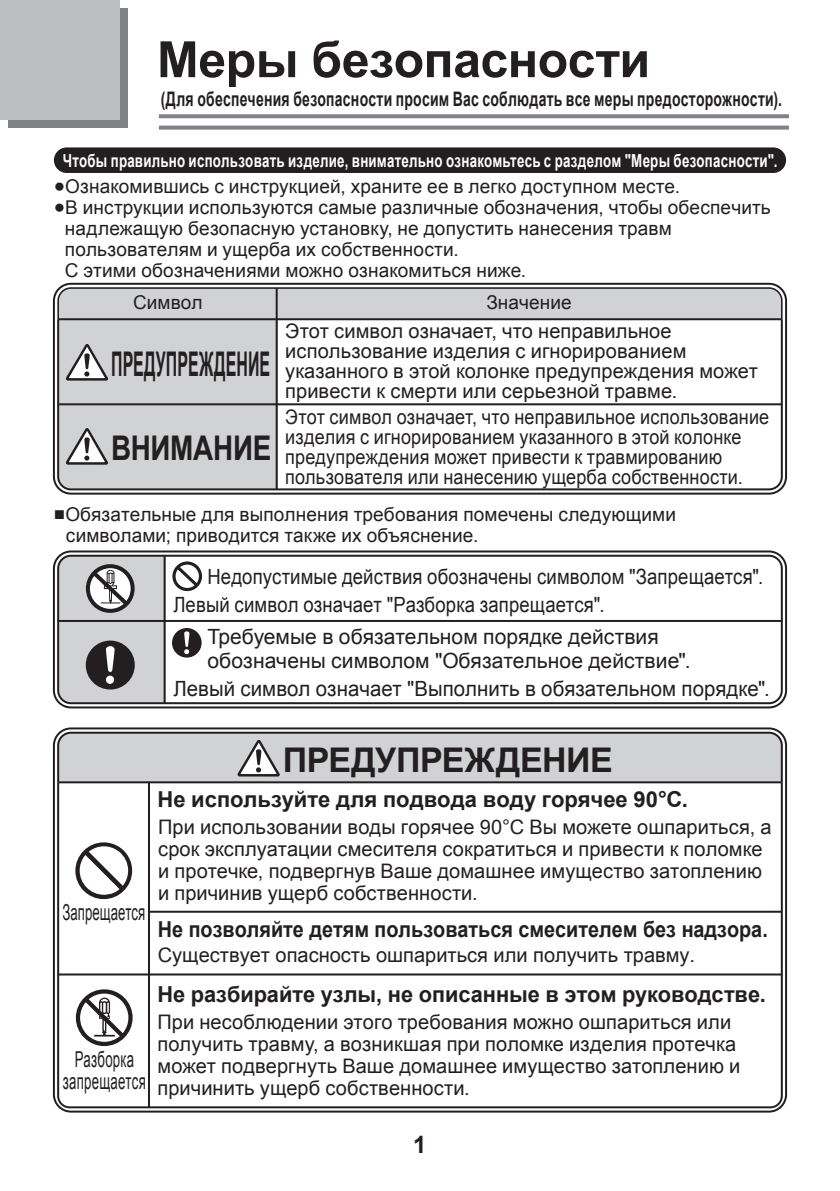
<style>
.page{position:relative;width:840px;height:1191px;background:#fff}
.page>*{position:absolute;margin:0;border:0;box-sizing:border-box;transform-origin:0 0}
.t1{font:700 50px "Arial";letter-spacing:-.01em;color:#231f20}
.t2{font:700 34px "Arial";letter-spacing:-.005em;color:#231f20;scale:.47 1}
.t3{font:700 34px "Arial";letter-spacing:-.005em;color:#231f20}
.t4{font:700 34px "Arial";letter-spacing:-.005em;color:#231f20;scale:.82 1}
.t5{font:700 24px "Arial";color:#231f20}
.t6{font:700 22px "Arial";color:#231f20}
.t7{font:700 22px "Arial";color:#231f20;scale:.9 1}
.t8{font:22px/22px "Arial";letter-spacing:.015em;color:#231f20;text-align:center;scale:.6 1}
.t9{font:21px/24px "Arial";letter-spacing:.005em;color:#231f20}
.t10{font:21px "Arial";letter-spacing:.005em;color:#231f20;scale:.88 1}
.t11{font:20px/22px "Arial";letter-spacing:.005em;color:#231f20}
.t12{font:20px/20px "Arial";letter-spacing:.005em;color:#231f20;scale:.9 1}
.t13{font:700 20px "Arial";letter-spacing:.015em;color:#231f20;scale:.7 1}
.t14{font:19px/21px "Arial";letter-spacing:.005em;color:#231f20}
.t15{font:700 18px "Arial";letter-spacing:.015em;color:#fff;scale:.74 1}
.s1{font-weight:700}
</style>
<div class="page">
<div style="left:53px;top:727px;width:733px;height:385px;border:2px solid #231f20;border-radius:17px"></div>
<svg style="left:56px;top:784px;width:727px;height:325px"></svg>
<hr style="left:149px;top:910px;width:632px;height:2px;background:#231f20">
<hr style="left:148px;top:782px;width:2px;height:325px;background:#231f20">
<svg style="left:75px;top:842px;width:57px;height:57px"></svg>
<div style="left:53px;top:283px;width:733px;height:211px;border:2px solid #231f20;border-radius:17px"></div>
<svg style="left:57px;top:286px;width:726px;height:31px;background:#c9c9cb"></svg>
<svg style="left:56px;top:317px;width:727px;height:174px"></svg>
<hr style="left:58px;top:318px;width:723px;height:2px;background:#231f20">
<hr style="left:58px;top:403px;width:723px;height:2px;background:#231f20">
<hr style="left:275px;top:288px;width:2px;height:201px;background:#231f20">
<div style="left:53px;top:550px;width:733px;height:158px;border:2px solid #231f20;border-radius:17px"></div>
<div style="left:57px;top:555px;width:725px;height:149px;border:2px solid #231f20;border-radius:13px"></div>
<hr style="left:58px;top:620px;width:723px;height:2px;background:#231f20">
<svg style="left:66px;top:344px;width:42px;height:37px"></svg>
<svg style="left:66px;top:428px;width:42px;height:37px"></svg>
<svg style="left:56px;top:730px;width:727px;height:54px;background:#c4c4c6"></svg>
<svg style="left:76px;top:989px;width:56px;height:57px"></svg>
<hr style="left:58px;top:973px;width:723px;height:2px;background:#231f20">
<div style="left:54px;top:147px;width:731px;height:26px;background:#231f20;border-radius:13px"></div>
<svg style="left:172px;top:561px;width:30px;height:30px"></svg>
<svg style="left:58px;top:556px;width:108px;height:147px;background:#aeaeaf"></svg>
<div style="left:172px;top:628px;width:29px;height:29px;background:#231f20;border-radius:50%"></div>
<svg style="left:184px;top:631px;width:5px;height:23px"></svg>
<div style="left:9px;top:9px;width:119px;height:119px;background:#808285"></div>
<div style="left:0;top:0;width:119px;height:119px;background:#bcbdc0"></div>
<svg style="left:159px;top:114px;width:629px;height:4px;background:#888a8c"></svg>
<svg style="left:159px;top:126px;width:629px;height:4px;background:#8c8e90"></svg>
<h1 class="t1" style="left:157px;top:26px;width:494px">Меры безопасности</h1>
<p class="t13" style="left:161px;top:86px;width:888px">(Для обеспечения безопасности просим Вас соблюдать все меры предосторожности).</p>
<p class="t15" style="left:63px;top:148px;width:966px">Чтобы правильно использовать изделие, внимательно ознакомьтесь с разделом "Меры безопасности".</p>
<p class="t14" style="left:54px;top:176px;width:627px">●Ознакомившись с инструкцией, храните ее в легко доступном месте.</p>
<p class="t14" style="left:65px;top:197px;width:707px;text-indent:-11px">●В инструкции используются самые различные обозначения, чтобы обеспечить надлежащую безопасную установку, не допустить нанесения травм пользователям и ущерба их собственности.<br>С этими обозначениями можно ознакомиться ниже.</p>
<p class="t14" style="left:133px;top:292px;width:71px">Символ</p>
<p class="t14" style="left:486px;top:292px;width:87px">Значение</p>
<h2 class="t2" style="left:111px;top:341px;width:340px">ПРЕДУПРЕЖДЕНИЕ</h2>
<h2 class="t4" style="left:111px;top:425px;width:197px">ВНИМАНИЕ</h2>
<p class="t11" style="left:285px;top:321px;width:474px;line-height:20px">Этот символ означает, что неправильное использование изделия с игнорированием указанного в этой колонке предупреждения может привести к смерти или серьезной травме.</p>
<p class="t12" style="left:285px;top:407px;width:539px">Этот символ означает, что неправильное использование изделия с игнорированием указанного в этой колонке предупреждения может привести к травмированию пользователя или нанесению ущерба собственности.</p>
<p class="t14" style="left:66px;top:504px;width:611px;text-indent:-12px"><span class="s1">■</span>Обязательные для выполнения требования помечены следующими символами; приводится также их объяснение.</p>
<p class="t10" style="left:207px;top:562px;width:632px">Недопустимые действия обозначены символом "Запрещается".</p>
<p class="t10" style="left:173px;top:590px;width:491px">Левый символ означает "Разборка запрещается".</p>
<p class="t9" style="left:207px;top:624px;width:484px">Требуемые в обязательном порядке действия обозначены символом "Обязательное действие".</p>
<p class="t9" style="left:173px;top:677px;width:597px">Левый символ означает "Выполнить в обязательном порядке".</p>
<h2 class="t3" style="left:282px;top:737px;width:331px">ПРЕДУПРЕЖДЕНИЕ</h2>
<p class="t8" style="left:63px;top:901px;width:139px">Запрещается</p>
<p class="t8" style="left:63px;top:1048px;width:140px">Разборка запрещается</p>
<p class="t6" style="left:157px;top:784px;width:531px">Не используйте для подвода воду горячее 90°C.</p>
<p class="t11" style="left:158px;top:816px;width:614px">При использовании воды горячее 90°C Вы можете ошпариться, а срок эксплуатации смесителя сократиться и привести к поломке и протечке, подвергнув Ваше домашнее имущество затоплению и причинив ущерб собственности.</p>
<p class="t7" style="left:158px;top:914px;width:679px">Не позволяйте детям пользоваться смесителем без надзора.</p>
<p class="t11" style="left:158px;top:944px;width:538px">Существует опасность ошпариться или получить травму.</p>
<p class="t6" style="left:157px;top:980px;width:609px">Не разбирайте узлы, не описанные в этом руководстве.</p>
<p class="t11" style="left:157px;top:1011px;width:584px">При несоблюдении этого требования можно ошпариться или получить травму, а возникшая при поломке изделия протечка может подвергнуть Ваше домашнее имущество затоплению и причинить ущерб собственности.</p>
<p class="t5" style="left:413px;top:1128px;width:15px">1</p>
</div>
